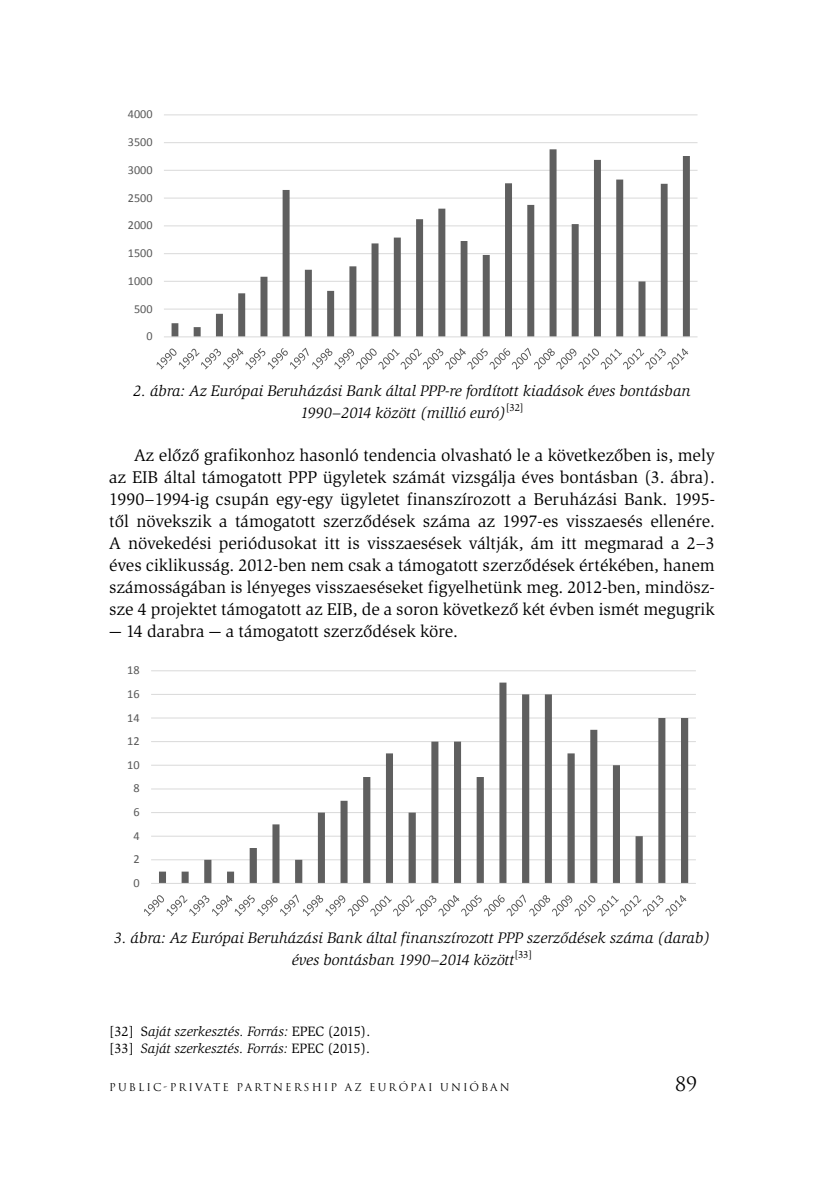
<style>
.page{position:relative;width:834px;height:1181px;background:#fff}
.page>*{position:absolute;margin:0;border:0;box-sizing:border-box;transform-origin:0 0}
.t1{font:19.25px "Trajan Pro";color:#000}
.t2{font:17.5px/21.9px "Slimbach HU";color:#000;text-align:justify}
.t3{font:italic 15.75px/21.9px "Slimbach HU";color:#000;text-align:center}
.t4{font:italic 14px/16.8px "Slimbach HU";color:#000}
.t5{font:12.25px "Calibri";color:#595959}
.t6{font:10.5px "Trajan Pro";letter-spacing:.2em;color:#000}
.s1{font-family:"Minion Pro"}
.s2{font-style:normal}
</style>
<div class="page">
<hr style="left:164px;top:309px;width:533px;height:1px;background:#d9d9d9">
<hr style="left:164px;top:281px;width:533px;height:1px;background:#d9d9d9">
<hr style="left:164px;top:253px;width:533px;height:1px;background:#d9d9d9">
<hr style="left:164px;top:225px;width:533px;height:1px;background:#d9d9d9">
<hr style="left:164px;top:198px;width:533px;height:1px;background:#d9d9d9">
<hr style="left:164px;top:170px;width:533px;height:1px;background:#d9d9d9">
<hr style="left:164px;top:142px;width:533px;height:1px;background:#d9d9d9">
<hr style="left:164px;top:114px;width:533px;height:1px;background:#d9d9d9">
<svg style="left:171px;top:149px;width:518px;height:187px"></svg>
<hr style="left:164px;top:336px;width:533px;height:1px;background:#d9d9d9">
<svg style="left:156px;top:348px;width:532px;height:21px"></svg>
<hr style="left:151px;top:859px;width:544px;height:1px;background:#d9d9d9">
<hr style="left:151px;top:835px;width:544px;height:1px;background:#d9d9d9">
<hr style="left:151px;top:812px;width:544px;height:1px;background:#d9d9d9">
<hr style="left:151px;top:788px;width:544px;height:1px;background:#d9d9d9">
<hr style="left:151px;top:764px;width:544px;height:1px;background:#d9d9d9">
<hr style="left:151px;top:741px;width:544px;height:1px;background:#d9d9d9">
<hr style="left:151px;top:717px;width:544px;height:1px;background:#d9d9d9">
<hr style="left:151px;top:694px;width:544px;height:1px;background:#d9d9d9">
<hr style="left:151px;top:670px;width:544px;height:1px;background:#d9d9d9">
<svg style="left:159px;top:682px;width:529px;height:201px"></svg>
<hr style="left:151px;top:883px;width:544px;height:1px;background:#d9d9d9">
<svg style="left:144px;top:894px;width:542px;height:22px"></svg>
<p class="t5" style="left:128px;top:107px;width:26px">4000</p>
<p class="t5" style="left:128px;top:134px;width:26px">3500</p>
<p class="t5" style="left:128px;top:162px;width:26px">3000</p>
<p class="t5" style="left:128px;top:190px;width:26px">2500</p>
<p class="t5" style="left:128px;top:218px;width:26px">2000</p>
<p class="t5" style="left:128px;top:245px;width:26px">1500</p>
<p class="t5" style="left:128px;top:273px;width:26px">1000</p>
<p class="t5" style="left:134px;top:301px;width:20px">500</p>
<p class="t5" style="left:146px;top:329px;width:8px">0</p>
<p class="t3" style="left:133px;top:380px;width:559px">2. ábra: Az Európai Beruházási Bank által PPP-re fordított kiadások éves bontásban<br>1990<span class="s1">−</span>2014 között (millió euró)<sup>[32]</sup></p>
<p class="t2" style="left:109px;top:445px;width:607px;text-indent:25px">Az előző grafikonhoz hasonló tendencia olvasható le a következőben is, mely az EIB által támogatott PPP ügyletek számát vizsgálja éves bontásban (3. ábra).<br>1990<span class="s1">−</span>1994-ig csupán egy-egy ügyletet finanszírozott a Beruházási Bank. 1995- től növekszik a támogatott szerződések száma az 1997-es visszaesés ellenére.<br>A növekedési periódusokat itt is visszaesések váltják, ám itt megmarad a 2<span class="s1">−</span>3 éves ciklikusság. 2012-ben nem csak a támogatott szerződések értékében, hanem számosságában is lényeges visszaeséseket figyelhetünk meg. 2012-ben, mindös - sze 4 projektet támogatott az EIB , de a soron következő két évben ismét megugrik</p>
<p class="t2" style="left:109px;top:620px;width:350px">— 14 darabra — a támogatott szerződések köre.</p>
<p class="t5" style="left:127px;top:662px;width:14px">18</p>
<p class="t5" style="left:127px;top:686px;width:14px">16</p>
<p class="t5" style="left:127px;top:710px;width:14px">14</p>
<p class="t5" style="left:127px;top:733px;width:14px">12</p>
<p class="t5" style="left:127px;top:757px;width:14px">10</p>
<p class="t5" style="left:133px;top:781px;width:8px">8</p>
<p class="t5" style="left:133px;top:804px;width:8px">6</p>
<p class="t5" style="left:133px;top:828px;width:8px">4</p>
<p class="t5" style="left:133px;top:851px;width:8px">2</p>
<p class="t5" style="left:133px;top:875px;width:8px">0</p>
<p class="t3" style="left:114px;top:927px;width:597px">3. ábra: Az Európai Beruházási Bank által finanszírozott PPP szerződések száma (darab) éves bontásban 1990<span class="s1">−</span>2014 között<sup>[33]</sup></p>
<p class="t4" style="left:109px;top:1023px;width:262px"><span class="s2">[32] S</span>aját szerkesztés. Forrás: <span class="s2">EPEC (2015). [33]</span> Saját szerkesztés. Forrás: <span class="s2">EPEC (2015).</span></p>
<p class="t6" style="left:109px;top:1080px;width:79px">PUBLI C-PRIVATE</p>
<p class="t6" style="left:236px;top:1080px;width:19px">PARTNERS</p>
<p class="t6" style="left:311px;top:1080px;width:20px">HIP</p>
<p class="t6" style="left:345px;top:1080px;width:43px">AZ EURÓPAI</p>
<p class="t6" style="left:440px;top:1080px;width:21px">UNIÓ</p>
<p class="t6" style="left:481px;top:1080px;width:20px">BAN</p>
<p class="t1" style="left:675px;top:1072px;width:23px">89</p>
</div>
